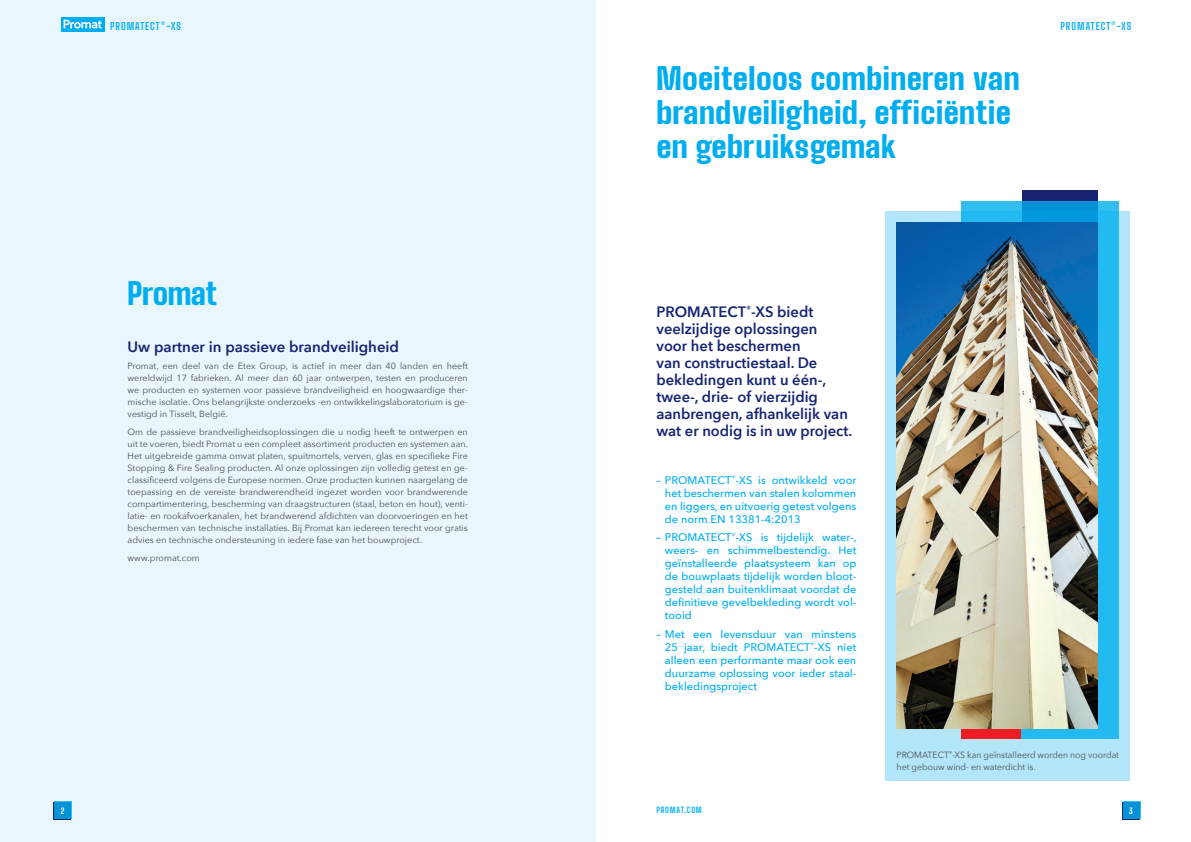
<style>
.page{position:relative;width:1191px;height:842px;background:#fff}
.page>*{position:absolute;margin:0;border:0;box-sizing:border-box;transform-origin:0 0}
.t1{font:900 30px/34px "Big Shoulders Text";letter-spacing:.01em;color:#00aeef}
.t2{font:600 15px/17px "Avenir Next";color:#162472}
.t3{font:500 11px/13px "Avenir Next";color:#00aeef;text-align:justify}
.t4{font:700 10px "Big Shoulders Text";letter-spacing:.1em;color:#00aeef}
.t5{font:9px/12px "Avenir Next";color:#4c4f50;text-align:justify}
.t6{font:700 8px "Big Shoulders Text";letter-spacing:.1em;color:#00aeef}
.t7{font:700 8px "Big Shoulders Text";color:#fff}
</style>
<div class="page">
<svg style="left:1122px;top:802px;width:17px;height:17px"></svg>
<div style="left:1123px;top:801px;width:17px;height:17px;background:#0492d6"></div>
<div style="left:0;top:0;width:595px;height:842px;background:#e9f7fd"></div>
<div style="left:54px;top:802px;width:17px;height:17px;background:#0492d5"></div>
<div style="left:55px;top:801px;width:17px;height:17px;background:#0492d5"></div>
<div style="left:61px;top:17px;width:43px;height:14px;background:#00aeef"></div>
<svg style="left:64px;top:20px;width:38px;height:9px"></svg>
<div style="left:1021px;top:190px;width:76px;height:456px;background:#162472"></div>
<svg style="left:961px;top:201px;width:158px;height:11px;background:#1ba8e4"></svg>
<svg style="left:885px;top:212px;width:245px;height:569px;background:#7dd3f4"></svg>
<div style="left:961px;top:728px;width:60px;height:11px;background:#ee1d23"></div>
<img style="left:896px;top:222px;width:201px;height:506px">
<p class="t4" style="left:110px;top:18px;width:72px">PROMATECT®-XS</p>
<h1 class="t1" style="left:128px;top:277px;width:91px">Promat</h1>
<h2 class="t2" style="left:128px;top:337px;width:273px">Uw partner in passieve brandveiligheid</h2>
<p class="t5" style="left:128px;top:360px;width:342px">Promat, een deel van de Etex Group, is actief in meer dan 40 landen en heeft wereldwijd 17 fabrieken. Al meer dan 60 jaar ontwerpen, testen en produceren we producten en systemen voor passieve brandveiligheid en hoogwaardige ther&shy;mische isolatie. Ons belangrijkste onderzoeks -en ontwikkelingslaboratorium is ge&shy;vestigd in Tisselt, België.</p>
<p class="t5" style="left:128px;top:425px;width:342px">Om de passieve brandveiligheidsoplossingen die u nodig heeft te ontwerpen en uit te voeren, biedt Promat u een compleet assortiment producten en systemen aan.<br>Het uitgebreide gamma omvat platen, spuitmortels, verven, glas en specifieke Fire Stopping &amp; Fire Sealing producten. Al onze oplossingen zijn volledig getest en ge&shy;classificeerd volgens de Europese normen. Onze producten kunnen naargelang de toepassing en de vereiste brandwerendheid ingezet worden voor brandwerende compartimentering, bescherming van draagstructuren (staal, beton en hout), venti&shy;latie- en rookafvoerkanalen, het brandwerend afdichten van doorvoeringen en het beschermen van technische installaties. Bij Promat kan iedereen terecht voor gratis advies en technische ondersteuning in iedere fase van het bouwproject.</p>
<p class="t5" style="left:128px;top:551px;width:74px">www.promat.com</p>
<h1 class="t1" style="left:656px;top:62px;width:365px">Moeiteloos combineren van brandveiligheid, efficiëntie en gebruiksgemak</h1>
<p class="t4" style="left:1060px;top:18px;width:72px">PROMATECT®-XS</p>
<h2 class="t2" style="left:656px;top:303px;width:197px">PROMATECT<sup>®</sup>-XS biedt veelzijdige oplossingen<br>voor het beschermen<br>van constructiestaal. De bekledingen kunt u één-, twee-, drie- of vierzijdig aanbrengen, afhankelijk van wat er nodig is in uw project.</h2>
<p class="t3" style="left:665px;top:473px;width:193px;text-indent:-9px">– PROMATECT<sup>®</sup>-XS is ontwikkeld voor het beschermen van stalen kolommen en liggers, en uitvoerig getest volgens de norm EN 13381-4:2013</p>
<p class="t3" style="left:665px;top:531px;width:193px;text-indent:-9px">– PROMATECT<sup>®</sup>-XS is tijdelijk water-, weers- en schimmelbestendig. Het geïnstalleerde plaatsysteem kan op de bouwplaats tijdelijk worden bloot&shy;gesteld aan buitenklimaat voordat de definitieve gevelbekleding wordt vol&shy;tooid</p>
<p class="t3" style="left:665px;top:627px;width:193px;text-indent:-9px">– Met een levensduur van minstens 25 jaar, biedt PROMATECT<sup>®</sup>-XS niet alleen een performante maar ook een duurzame oplossing voor ieder staal&shy;bekledingsproject</p>
<p class="t5" style="left:896px;top:749px;width:224px">PROMATECT<sup>®</sup>-XS kan geïnstalleerd worden nog voordat het gebouw wind- en waterdicht is.</p>
<p class="t7" style="left:61px;top:804px;width:5px">2</p>
<p class="t6" style="left:656px;top:803px;width:47px">PROMAT.COM</p>
<p class="t7" style="left:1129px;top:804px;width:5px">3</p>
</div>
